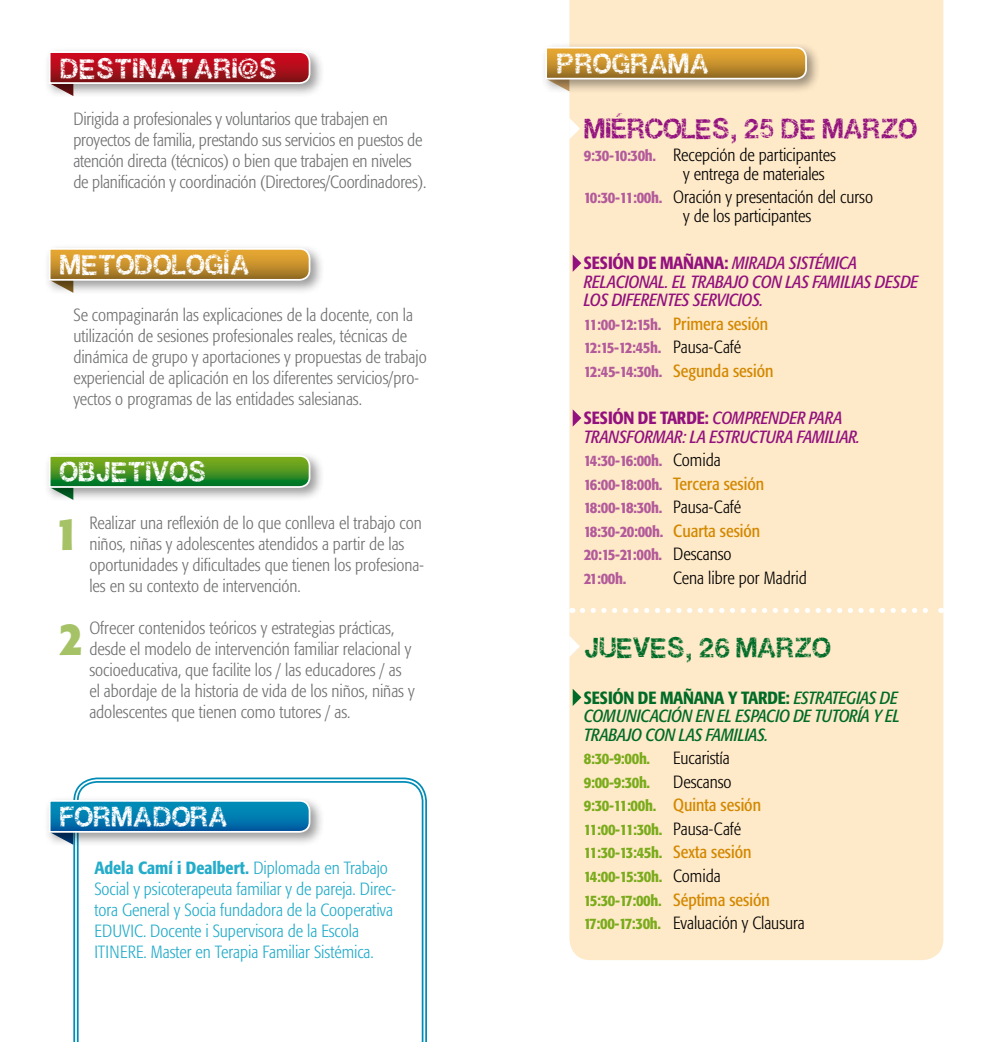
<style>
.page{position:relative;width:993px;height:1042px;background:#fff}
.page>*{position:absolute;margin:0;border:0;box-sizing:border-box;transform-origin:0 0}
.t1{font:700 condensed 47.07px "Formata";color:#a5c366}
.t2{font:24.5px "Gastada";color:#fff}
.t3{font:24.5px "Gastada";letter-spacing:-.02em;color:#93117e}
.t4{font:24.5px "Gastada";letter-spacing:-.02em;color:#006b27}
.t5{font:300 condensed 17.5px/21px "Formata";color:#707172}
.t6{font:300 condensed 17.5px/21px "Formata";color:#24acca}
.t7{font:300 condensed 17.5px/18.6px "Formata";color:#000}
.t8{font:italic condensed 17.5px/18.6px "Formata";letter-spacing:-.02em;color:#93117e}
.t9{font:italic condensed 17.5px/18.6px "Formata";letter-spacing:-.02em;color:#006b27}
.t10{font:500 condensed 15.75px/23.6px "Formata";letter-spacing:-.03em;color:#79ab1a}
.t11{font:500 condensed 15.75px/23.6px "Formata";letter-spacing:-.03em;color:#b35a9a}
.t12{font:500 condensed 15.75px/23.6px "Formata";letter-spacing:-.09em;color:#b35a9a}
.s1{font-weight:500}
.s2{font-weight:500;font-size:15.75px;color:#b35a9a}
.s3{font-weight:500;font-style:normal}
.s4{font-weight:400;font-size:17.5px;color:#d38800}
.s5{font-weight:300;font-size:17.5px;color:#000}
.s6{font-weight:500;font-size:15.75px;color:#79ab1a}
</style>
<div class="page">
<div style="left:569px;top:0;width:374px;height:960px;background:#fee9c8"></div>
<svg style="left:569px;top:118px;width:11px;height:21px"></svg>
<svg style="left:572px;top:254px;width:9px;height:18px"></svg>
<svg style="left:572px;top:409px;width:9px;height:18px"></svg>
<svg style="left:572px;top:689px;width:9px;height:17px"></svg>
<svg style="left:569px;top:635px;width:11px;height:22px"></svg>
<div style="left:44px;top:47px;width:280px;height:51px;background:#000;opacity:.4"></div>
<svg style="left:48px;top:50px;width:263px;height:46px"></svg>
<div style="left:540px;top:42px;width:280px;height:52px;background:#000;opacity:.4"></div>
<svg style="left:544px;top:46px;width:263px;height:46px;background:#cda762"></svg>
<div style="left:44px;top:243px;width:280px;height:52px;background:#000;opacity:.4"></div>
<svg style="left:48px;top:247px;width:263px;height:46px;background:#ccab6d"></svg>
<div style="left:44px;top:450px;width:280px;height:52px;background:#000;opacity:.4"></div>
<svg style="left:48px;top:454px;width:263px;height:46px;background:#7cae67"></svg>
<svg style="left:73px;top:777px;width:354px;height:265px"></svg>
<svg style="left:77px;top:781px;width:346px;height:261px"></svg>
<div style="left:44px;top:795px;width:280px;height:52px;background:#000;opacity:.4"></div>
<svg style="left:48px;top:799px;width:263px;height:46px;background:#519dbf"></svg>
<svg style="left:582px;top:608px;width:359px;height:5px"></svg>
<h2 class="t2" style="left:60px;top:51px;width:219px">DESTINATARI@S</h2>
<h2 class="t2" style="left:556px;top:47px;width:154px">PROGRAMA</h2>
<p class="t5" style="left:73px;top:108px;width:354px">Dirigida a profesionales y voluntarios que trabajen en proyectos de familia, prestando sus servicios en puestos de atención directa (técnicos) o bien que trabajen en niveles de planificación y coordinación (Directores/Coordinadores).</p>
<h2 class="t2" style="left:60px;top:248px;width:191px">METODOLOGÍA</h2>
<p class="t5" style="left:73px;top:305px;width:355px">Se compaginarán las explicaciones de la docente, con la utilización de sesiones profesionales reales, técnicas de dinámica de grupo y aportaciones y propuestas de trabajo experiencial de aplicación en los diferentes servicios/pro&shy;yectos o programas de las entidades salesianas.</p>
<h2 class="t2" style="left:60px;top:455px;width:148px">OBJETIVOS</h2>
<h1 class="t1" style="left:55px;top:504px;width:25px">1</h1>
<p class="t5" style="left:89px;top:513px;width:336px">Realizar una reflexión de lo que conlleva el trabajo con niños, niñas y adolescentes atendidos a partir de las oportunidades y dificultades que tienen los profesiona&shy;les en su contexto de intervención.</p>
<h1 class="t1" style="left:59px;top:609px;width:25px">2</h1>
<p class="t5" style="left:89px;top:618px;width:327px">Ofrecer contenidos teóricos y estrategias prácticas, desde el modelo de intervención familiar relacional y socioeducativa, que facilite los / las educadores / as el abordaje de la historia de vida de los niños, niñas y adolescentes que tienen como tutores / as.</p>
<h2 class="t2" style="left:60px;top:800px;width:170px">FORMADORA</h2>
<p class="t6" style="left:94px;top:858px;width:303px"><span class="s1">Adela Camí i Dealbert.</span> Diplomada en Trabajo Social y psicoterapeuta familiar y de pareja. Direc&shy;tora General y Socia fundadora de la Cooperativa EDUVIC. Docente i Supervisora de la Escola ITINERE. Master en Terapia Familiar Sistémica.</p>
<h2 class="t3" style="left:583px;top:112px;width:334px">MIÉRCOLES, 25 DE MARZO</h2>
<p class="t7" style="left:683px;top:146px;width:154px;text-indent:-99px"><span class="s2">9:30-10:30h.</span> Recepción de participantes y entrega de materiales</p>
<p class="t7" style="left:683px;top:188px;width:191px;text-indent:-99px"><span class="s2">10:30-11:00h.</span> Oración y presentación del curso y de los participantes</p>
<p class="t8" style="left:583px;top:254px;width:336px"><span class="s3">SESIÓN DE MAÑANA:</span> MIRADA SISTÉMICA<br>RELACIONAL. EL TRABAJO CON LAS FAMILIAS DESDE<br>LOS DIFERENTES SERVICIOS.</p>
<p class="t12" style="left:583px;top:312px;width:191px">11:00-12:15h. <span class="s4">Primera sesión<br></span>12:15-12:45h. <span class="s5">Pausa-Café<br></span>12:45-14:30h. <span class="s4">Segunda sesión</span></p>
<p class="t8" style="left:583px;top:409px;width:278px"><span class="s3">SESIÓN DE TARDE:</span> COMPRENDER PARA<br>TRANSFORMAR: LA ESTRUCTURA FAMILIAR.</p>
<p class="t11" style="left:583px;top:449px;width:182px">14:30-16:00h. <span class="s5">Comida<br></span>16:00-18:00h. <span class="s4">Tercera sesión<br></span>18:00-18:30h. <span class="s5">Pausa-Café<br></span>18:30-20:00h. <span class="s4">Cuarta sesión<br></span>20:15-21:00h. <span class="s5">Descanso<br></span>21:00h.</p>
<p class="t7" style="left:673px;top:569px;width:135px">Cena libre por Madrid</p>
<h2 class="t4" style="left:583px;top:630px;width:248px">JUEVES, 26 MARZO</h2>
<p class="t9" style="left:583px;top:688px;width:317px"><span class="s3">SESIÓN DE MAÑANA Y TARDE:</span> ESTRATEGIAS DE<br>COMUNICACIÓN EN EL ESPACIO DE TUTORÍA Y EL<br>TRABAJO CON LAS FAMILIAS.</p>
<p class="t10" style="left:583px;top:747px;width:68px">8:30-9:00h.</p>
<p class="t7" style="left:673px;top:749px;width:58px">Eucaristía</p>
<p class="t10" style="left:583px;top:770px;width:68px">9:00-9:30h.</p>
<p class="t7" style="left:673px;top:772px;width:60px">Descanso</p>
<p class="t10" style="left:583px;top:794px;width:187px">9:30-11:00h. <span class="s4">Quinta sesión<br></span>11:00-11:30h. <span class="s5">Pausa-Café<br></span>11:30-13:45h. <span class="s4">Sexta sesión<br></span>14:00-15:30h. <span class="s5">Comida<br></span>15:30-17:00h. <span class="s4">Séptima sesión</span></p>
<p class="t7" style="left:583px;top:914px;width:222px"><span class="s6">17:00-17:30h.</span> Evaluación y Clausura</p>
</div>
